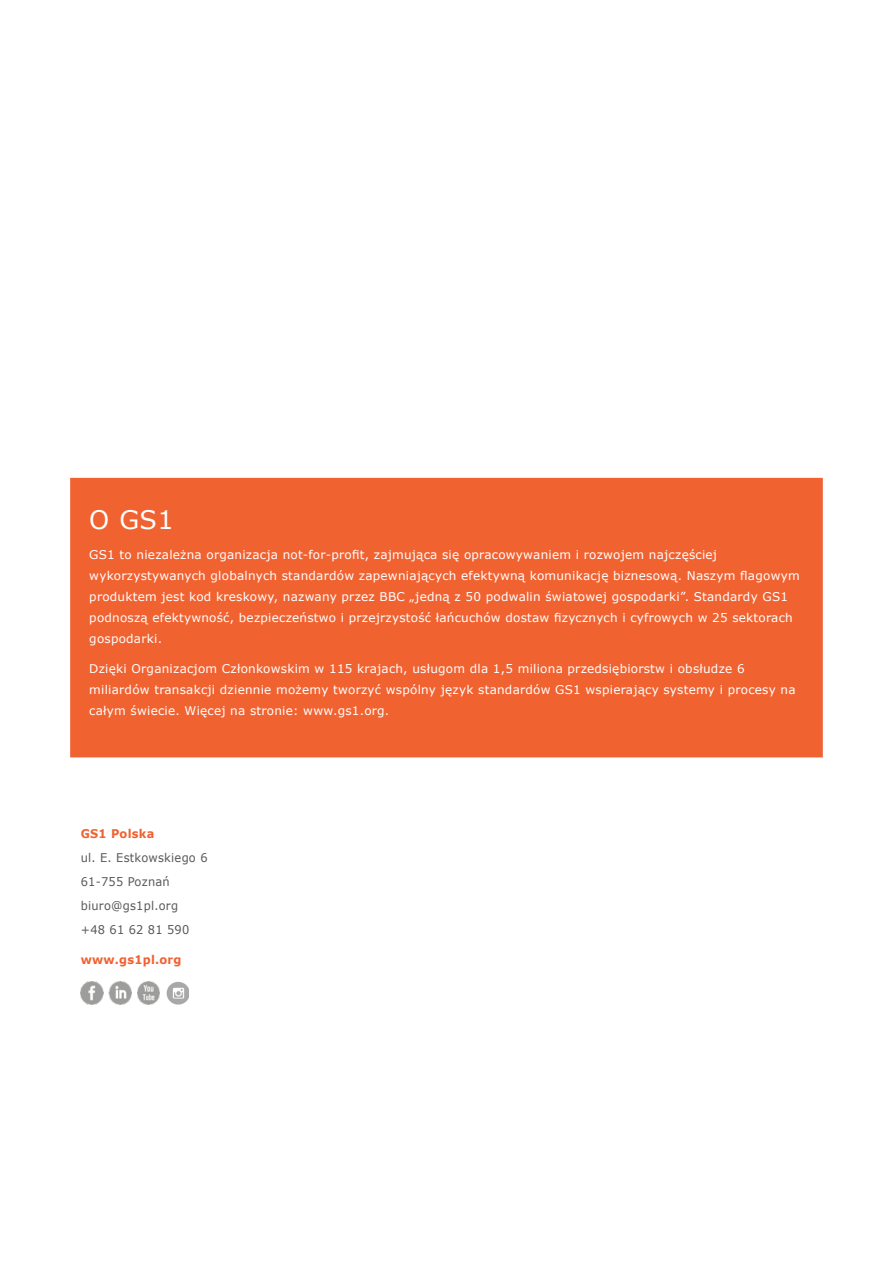
<style>
.page{position:relative;width:893px;height:1263px;background:#fff}
.page>*{position:absolute;margin:0;border:0;box-sizing:border-box;transform-origin:0 0}
._2_Cover_Title_1__34{font:25.5px "Verdana";color:#fff}
._2_Cover_Title_1__34-2{font:12px/21px "Verdana";letter-spacing:.02em;color:#fff}
._2_Cover_Title_1__34-3{font:12px "Verdana";letter-spacing:.02em;color:#57585a;scale:.95 1}
._2_Cover_Title_1__34-4{font:700 12px "Verdana";letter-spacing:.02em;color:#f16232;scale:.95 1}
</style>
<div class="page">
<div style="left:70px;top:478px;width:753px;height:279px;background:#f16231"></div>
<img style="left:80px;top:982px;width:79px;height:22px">
<img style="left:166px;top:981px;width:22px;height:24px">
<p class="_2_Cover_Title_1__34" style="left:89px;top:502px;width:86px">O GS1</p>
<p class="_2_Cover_Title_1__34-2" style="left:89px;top:544px;width:712px">GS1 to niezależna organizacja not-for-profit, zajmująca się opracowywaniem i rozwojem najczęściej wykorzystywanych globalnych standardów zapewniających efektywną komunikację biznesową. Naszym flagowym produktem jest kod kreskowy, nazwany przez BBC „jedną z 50 podwalin światowej gospodarki”. Standardy GS1 podnoszą efektywność, bezpieczeństwo i przejrzystość łańcuchów dostaw fizycznych i cyfrowych w 25 sektorach gospodarki.</p>
<p class="_2_Cover_Title_1__34-2" style="left:89px;top:658px;width:708px">Dzięki Organizacjom Członkowskim w 115 krajach, usługom dla 1,5 miliona przedsiębiorstw i obsłudze 6 miliardów transakcji dziennie możemy tworzyć wspólny język standardów GS1 wspierający systemy i procesy na całym świecie. Więcej na stronie: www.gs1.org.</p>
<p class="_2_Cover_Title_1__34-4" style="left:81px;top:825px;width:79px">GS1 Polska</p>
<p class="_2_Cover_Title_1__34-3" style="left:81px;top:849px;width:135px">ul. E. Estkowskiego 6</p>
<p class="_2_Cover_Title_1__34-3" style="left:81px;top:873px;width:95px">61-755 Poznań</p>
<p class="_2_Cover_Title_1__34-3" style="left:81px;top:897px;width:104px">biuro@gs1pl.org</p>
<p class="_2_Cover_Title_1__34-3" style="left:81px;top:921px;width:116px">+48 61 62 81 590</p>
<p class="_2_Cover_Title_1__34-4" style="left:81px;top:951px;width:107px">www.gs1pl.org</p>
</div>
